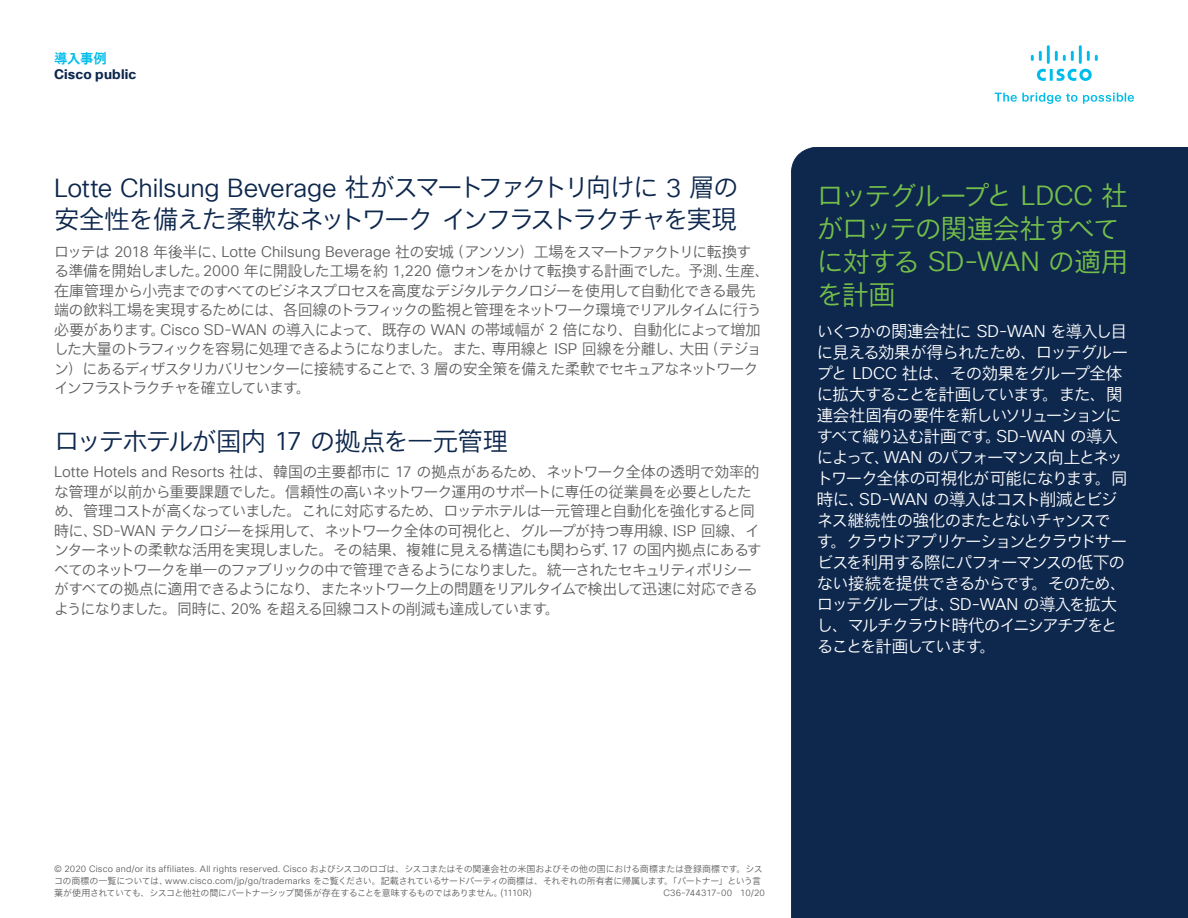
<style>
.page{position:relative;width:1188px;height:918px;background:#fff}
.page>*{position:absolute;margin:0;border:0;box-sizing:border-box;transform-origin:0 0}
.Paragraph_Style2{font:27px/33px "Cisco Sans JPN Light";letter-spacing:-.06em;color:#74be4a}
.Paragraph_Style2-2{font:25.5px/31.3px "Cisco Sans JPN Light";letter-spacing:-.08em;color:#0d274d}
.Paragraph_Style14{font:25.5px "Cisco Sans JPN Light";letter-spacing:-.05em;color:#0d274d}
.Paragraph_Style1{font:16.5px/21px "Cisco Sans JPN Light";letter-spacing:-.07em;color:#fff}
.Paragraph_Style1-2{font:15px/19.5px "Cisco Sans JPN Light";letter-spacing:-.06em;color:#606062}
.Paragraph_Style13{font:15px/19.5px "Cisco Sans JPN Light";letter-spacing:-.06em;color:#606062}
.t1{font:700 13.5px "Cisco Sans TT";letter-spacing:.01em;color:#0d274d}
.t2{font:13.5px "Cisco Sans JPN Bold";color:#00bcea}
.Paragraph_Style1-3{font:9px/12px "Cisco Sans JPN Light";letter-spacing:-.045em;color:#606062}
.Paragraph_Style1-4{font:9px "Cisco Sans TT Light";letter-spacing:.01em;color:#606062}
.s1{font-family:"Cisco Sans TT Light"}
</style>
<div class="page">
<div style="left:791px;top:147px;width:397px;height:771px;background:#0d274d"></div>
<svg style="left:995px;top:93px;width:82px;height:11px"></svg>
<svg style="left:1083px;top:93px;width:51px;height:11px"></svg>
<svg style="left:1031px;top:45px;width:67px;height:36px"></svg>
<p class="t2" style="left:54px;top:49px;width:55px">導入事例</p>
<p class="t1" style="left:54px;top:66px;width:84px">Cisco public</p>
<p class="Paragraph_Style2-2" style="left:54px;top:174px;width:686px"><span class="s1">Lotte Chilsung Beverage</span> 社がスマートファクトリ向けに <span class="s1">3</span> 層の安全性を備えた柔軟なネットワークインフラストラクチャを実現</p>
<p class="Paragraph_Style13" style="left:54px;top:243px;width:717px">ロッテは <span class="s1">2018</span> 年後半に、<span class="s1">Lotte Chilsung Beverage</span> 社の安城（アンソン）工場をスマートファクトリに転換する準備を開始しました。<span class="s1">2000</span> 年に開設した工場を約 <span class="s1">1,220</span> 億ウォンをかけて転換する計画でした。予測、生産、在庫管理から小売までのすべてのビジネスプロセスを高度なデジタルテクノロジーを使用して自動化できる最先端の飲料工場を実現するためには、各回線のトラフィックの監視と管理をネットワーク環境でリアルタイムに行う必要があります。<span class="s1">Cisco SD-WAN</span> の導入によって、既存の <span class="s1">WAN</span> の帯域幅が <span class="s1">2</span> 倍になり、自動化によって増加した大量のトラフィックを容易に処理できるようになりました。また、専用線と <span class="s1">ISP</span> 回線を分離し、大田（テジョン）にあるディザスタリカバリセンターに接続することで、<span class="s1">3</span> 層の安全策を備えた柔軟でセキュアなネットワークインフラストラクチャを確立しています。</p>
<p class="Paragraph_Style14" style="left:54px;top:425px;width:456px">ロッテホテルが国内 <span class="s1">17</span> の拠点を一元管理</p>
<p class="Paragraph_Style1-2" style="left:54px;top:463px;width:709px"><span class="s1">Lotte Hotels and Resorts</span> 社は、韓国の主要都市に <span class="s1">17</span> の拠点があるため、ネットワーク全体の透明で効率的な管理が以前から重要課題でした。信頼性の高いネットワーク運用のサポートに専任の従業員を必要としたため、管理コストが高くなっていました。これに対応するため、ロッテホテルは一元管理と自動化を強化すると同時に、<span class="s1">SD-WAN</span> テクノロジーを採用して、ネットワーク全体の可視化と、グループが持つ専用線、<span class="s1">ISP</span> 回線、インターネットの柔軟な活用を実現しました。その結果、複雑に見える構造にも関わらず、<span class="s1">17</span> の国内拠点にあるすべてのネットワークを単一のファブリックの中で管理できるようになりました。統一されたセキュリティポリシーがすべての拠点に適用できるようになり、またネットワーク上の問題をリアルタイムで検出して迅速に対応できるようになりました。同時に、<span class="s1">20%</span> を超える回線コストの削減も達成しています。</p>
<p class="Paragraph_Style2" style="left:817px;top:181px;width:313px">ロッテグループと <span class="s1">LDCC</span> 社がロッテの関連会社すべてに対する <span class="s1">SD-WAN</span> の適用を計画</p>
<p class="Paragraph_Style1" style="left:817px;top:322px;width:313px">いくつかの関連会社に <span class="s1">SD-WAN</span> を導入し目に見える効果が得られたため、ロッテグループと <span class="s1">LDCC</span> 社は、その効果をグループ全体に拡大することを計画しています。また、関連会社固有の要件を新しいソリューションにすべて織り込む計画です。<span class="s1">SD-WAN</span> の導入によって、<span class="s1">WAN</span> のパフォーマンス向上とネットワーク全体の可視化が可能になります。同時に、<span class="s1">SD-WAN</span> の導入はコスト削減とビジネス継続性の強化のまたとないチャンスです。クラウドアプリケーションとクラウドサービスを利用する際にパフォーマンスの低下のない接続を提供できるからです。そのため、ロッテグループは、<span class="s1">SD-WAN</span> の導入を拡大し、マルチクラウド時代のイニシアチブをとることを計画しています。</p>
<p class="Paragraph_Style1-3" style="left:54px;top:864px;width:710px"><span class="s1">© 2020 Cisco and/or its affiliates. All rights reserved. Cisco</span> およびシスコのロゴは、シスコまたはその関連会社の米国およびその他の国における商標または登録商標です。シスコの商標の一覧については、<span class="s1">www.cisco.com/jp/go/trademarks</span> をご覧ください。記載されているサードパーティの商標は、それぞれの所有者に帰属します。「パートナー」という言葉が使用されていても、シスコと他社の間にパートナーシップ関係が存在することを意味するものではありません。<span class="s1">(1110R)</span></p>
<p class="Paragraph_Style1-4" style="left:663px;top:887px;width:103px">C36-744317-00 10/20</p>
</div>
